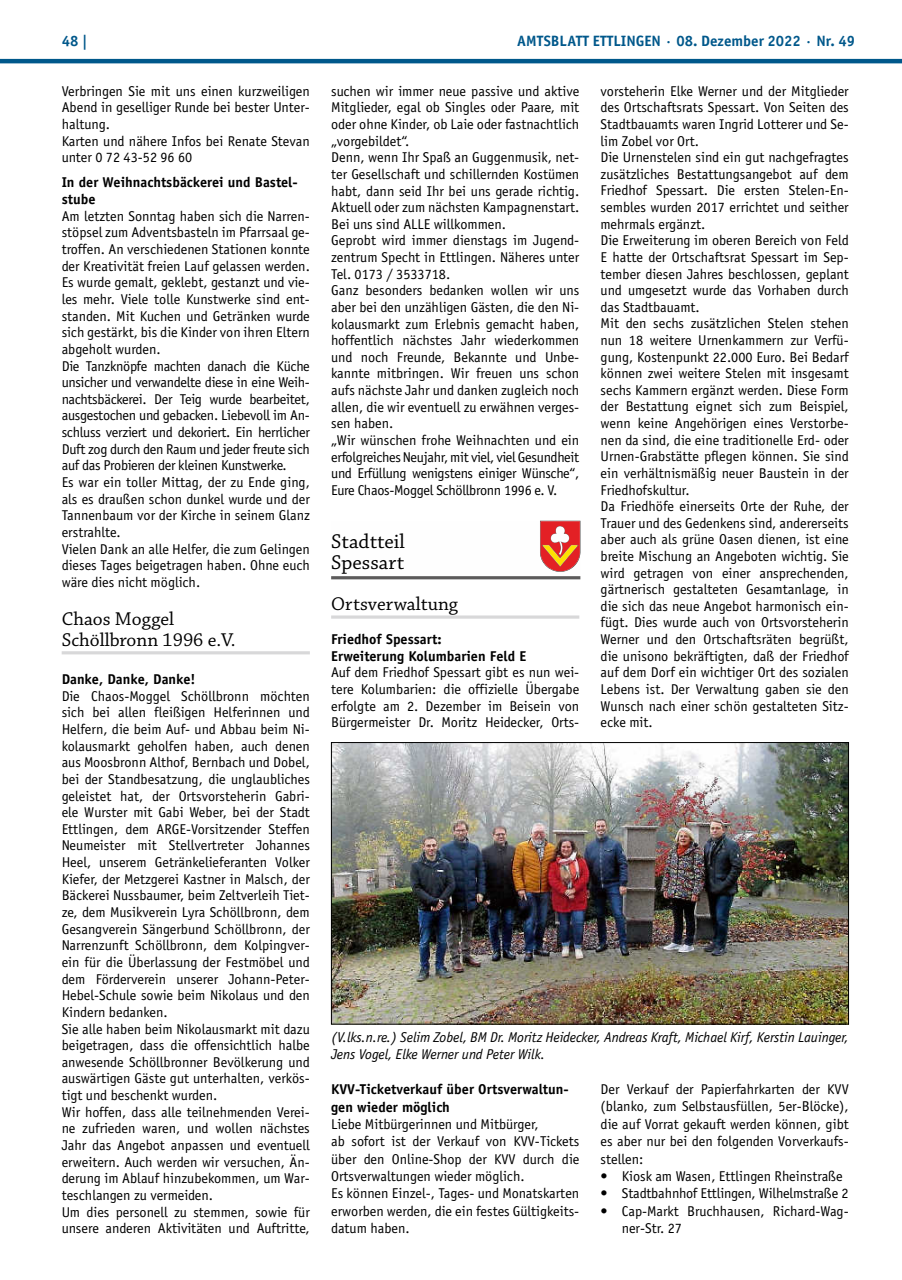
<style>
.page{position:relative;width:902px;height:1280px;background:#fff}
.page>*{position:absolute;margin:0;border:0;box-sizing:border-box;transform-origin:0 0}
.t1{font:21px/21px "Chaparral Pro";color:#000}
.t2{font:19.5px/21.1px "Chaparral Pro";color:#000}
.t3{font:700 15px "Officina Sans";color:#00588b}
.t4{font:14.25px/16.6px "Officina Sans";color:#000}
.t5{font:14.25px/16.6px "Officina Sans";letter-spacing:-.02em;color:#000}
.t6{font:700 14.25px/16.6px "Officina Sans";color:#000}
.t7{font:italic 14.25px/16.5px "Officina Sans";color:#000}
</style>
<div class="page">
<hr style="left:0;top:59px;width:901px;height:4px;background:#00588b">
<hr style="left:62px;top:651px;width:248px;height:3px;background:#d8d8d9">
<hr style="left:331px;top:615px;width:248px;height:4px;background:#e0e0e1">
<hr style="left:331px;top:576px;width:249px;height:3px;background:#5c5b5b">
<svg style="left:540px;top:521px;width:41px;height:51px"></svg>
<img style="left:333px;top:744px;width:513px;height:278px">
<div style="left:331px;top:742px;width:517px;height:282px;border:1px solid #000"></div>
<p class="t3" style="left:62px;top:32px;width:28px">48 |</p>
<p class="t3" style="left:517px;top:32px;width:339px">AMTSBLATT ETTLINGEN · 08. Dezember 2022 · Nr. 49</p>
<p class="t4" style="left:62px;top:83px;width:250px">Verbringen Sie mit uns einen kurzweiligen<br>Abend in geselliger Runde bei bester Unter&shy;haltung.<br>Karten und nähere Infos bei Renate Stevan unter 0 72 43-52 96 60</p>
<p class="t6" style="left:62px;top:174px;width:237px">In der Weihnachtsbäckerei und Bastel&shy;stube</p>
<p class="t5" style="left:62px;top:208px;width:250px">Am letzten Sonntag haben sich die Narren&shy;stöpsel zum Adventsbasteln im Pfarrsaal ge&shy;troffen. An verschiedenen Stationen konnte der Kreativität freien Lauf gelassen werden.<br>Es wurde gemalt, geklebt, gestanzt und vie&shy;les mehr. Viele tolle Kunstwerke sind ent&shy;standen. Mit Kuchen und Getränken wurde sich gestärkt, bis die Kinder von ihren Eltern abgeholt wurden.<br>Die Tanzknöpfe machten danach die Küche unsicher und verwandelte diese in eine Weih&shy;nachtsbäckerei. Der Teig wurde bearbeitet, ausgestochen und gebacken. Liebevoll im An&shy;schluss verziert und dekoriert. Ein herrlicher Duft zog durch den Raum und jeder freute sich auf das Probieren der kleinen Kunstwerke.<br>Es war ein toller Mittag, der zu Ende ging, als es draußen schon dunkel wurde und der Tannenbaum vor der Kirche in seinem Glanz erstrahlte.<br>Vielen Dank an alle Helfer, die zum Gelingen dieses Tages beigetragen haben. Ohne euch wäre dies nicht möglich.</p>
<h2 class="t2" style="left:62px;top:609px;width:175px">Chaos Moggel<br>Schöllbronn 1996 e.V.</h2>
<p class="t6" style="left:62px;top:671px;width:135px">Danke, Danke, Danke!</p>
<p class="t4" style="left:62px;top:687px;width:250px">Die Chaos-Moggel Schöllbronn möchten sich bei allen fleißigen Helferinnen und Helfern, die beim Auf- und Abbau beim Ni&shy;kolausmarkt geholfen haben, auch denen aus Moosbronn Althof, Bernbach und Dobel, bei der Standbesatzung, die unglaubliches geleistet hat, der Ortsvorsteherin Gabri&shy;ele Wurster mit Gabi Weber, bei der Stadt Ettlingen, dem ARGE-Vorsitzender Steffen Neumeister mit Stellvertreter Johannes Heel, unserem Getränkelieferanten Volker Kiefer, der Metzgerei Kastner in Malsch, der Bäckerei Nussbaumer, beim Zeltverleih Tiet&shy;ze, dem Musikverein Lyra Schöllbronn, dem Gesangverein Sängerbund Schöllbronn, der Narrenzunft Schöllbronn, dem Kolpingver&shy;ein für die Überlassung der Festmöbel und dem Förderverein unserer Johann-Peter-Hebel-Schule sowie beim Nikolaus und den Kindern bedanken.<br>Sie alle haben beim Nikolausmarkt mit dazu beigetragen, dass die offensichtlich halbe anwesende Schöllbronner Bevölkerung und auswärtigen Gäste gut unterhalten, verkös&shy;tigt und beschenkt wurden.<br>Wir hoffen, dass alle teilnehmenden Verei&shy;ne zufrieden waren, und wollen nächstes Jahr das Angebot anpassen und eventuell erweitern. Auch werden wir versuchen, Än&shy;derung im Ablauf hinzubekommen, um War&shy;teschlangen zu vermeiden.<br>Um dies personell zu stemmen, sowie für unsere anderen Aktivitäten und Auftritte,</p>
<p class="t4" style="left:331px;top:83px;width:250px">suchen wir immer neue passive und aktive Mitglieder, egal ob Singles oder Paare, mit oder ohne Kinder, ob Laie oder fastnachtlich „vorgebildet“.<br>Denn, wenn Ihr Spaß an Guggenmusik, net&shy;ter Gesellschaft und schillernden Kostümen habt, dann seid Ihr bei uns gerade richtig.<br>Aktuell oder zum nächsten Kampagnenstart.<br>Bei uns sind ALLE willkommen.<br>Geprobt wird immer dienstags im Jugend&shy;zentrum Specht in Ettlingen. Näheres unter Tel. 0173 / 3533718.<br>Ganz besonders bedanken wollen wir uns aber bei den unzähligen Gästen, die den Ni&shy;kolausmarkt zum Erlebnis gemacht haben, hoffentlich nächstes Jahr wiederkommen und noch Freunde, Bekannte und Unbe&shy;kannte mitbringen. Wir freuen uns schon aufs nächste Jahr und danken zugleich noch allen, die wir eventuell zu erwähnen verges&shy;sen haben.<br>„Wir wünschen frohe Weihnachten und ein erfolgreiches Neujahr, mit viel, viel Gesundheit und Erfüllung wenigstens einiger Wünsche“, Eure Chaos-Moggel Schöllbronn 1996 e. V.</p>
<h1 class="t1" style="left:331px;top:531px;width:75px">Stadtteil<br>Spessart</h1>
<h2 class="t2" style="left:331px;top:594px;width:128px">Ortsverwaltung</h2>
<p class="t6" style="left:331px;top:631px;width:197px">Friedhof Spessart:<br>Erweiterung Kolumbarien Feld E</p>
<p class="t4" style="left:331px;top:664px;width:250px;text-align:justify">Auf dem Friedhof Spessart gibt es nun wei&shy;tere Kolumbarien: die offizielle Übergabe erfolgte am 2. Dezember im Beisein von Bürgermeister Dr. Moritz Heidecker, Orts-</p>
<p class="t4" style="left:600px;top:83px;width:250px">vorsteherin Elke Werner und der Mitglieder des Ortschaftsrats Spessart. Von Seiten des Stadtbauamts waren Ingrid Lotterer und Se&shy;lim Zobel vor Ort.<br>Die Urnenstelen sind ein gut nachgefragtes zusätzliches Bestattungsangebot auf dem Friedhof Spessart. Die ersten Stelen-En&shy;sembles wurden 2017 errichtet und seither mehrmals ergänzt.<br>Die Erweiterung im oberen Bereich von Feld E hatte der Ortschaftsrat Spessart im Sep&shy;tember diesen Jahres beschlossen, geplant und umgesetzt wurde das Vorhaben durch das Stadtbauamt.<br>Mit den sechs zusätzlichen Stelen stehen nun 18 weitere Urnenkammern zur Verfü&shy;gung, Kostenpunkt 22.000 Euro. Bei Bedarf können zwei weitere Stelen mit insgesamt sechs Kammern ergänzt werden. Diese Form der Bestattung eignet sich zum Beispiel, wenn keine Angehörigen eines Verstorbe&shy;nen da sind, die eine traditionelle Erd- oder Urnen-Grabstätte pflegen können. Sie sind ein verhältnismäßig neuer Baustein in der Friedhofskultur.<br>Da Friedhöfe einerseits Orte der Ruhe, der Trauer und des Gedenkens sind, andererseits aber auch als grüne Oasen dienen, ist eine breite Mischung an Angeboten wichtig. Sie wird getragen von einer ansprechenden, gärtnerisch gestalteten Gesamtanlage, in die sich das neue Angebot harmonisch ein&shy;fügt. Dies wurde auch von Ortsvorsteherin Werner und den Ortschaftsräten begrüßt, die unisono bekräftigten, daß der Friedhof auf dem Dorf ein wichtiger Ort des sozialen Lebens ist. Der Verwaltung gaben sie den Wunsch nach einer schön gestalteten Sitz&shy;ecke mit.</p>
<p class="t7" style="left:331px;top:1029px;width:519px">(V.lks.n.re.) Selim Zobel, BM Dr. Moritz Heidecker, Andreas Kraft, Michael Kirf, Kerstin Lauinger,<br>Jens Vogel, Elke Werner und Peter Wilk.</p>
<p class="t6" style="left:331px;top:1080px;width:239px;line-height:17.4px">KVV-Ticketverkauf über Ortsverwaltun&shy;gen wieder möglich</p>
<p class="t4" style="left:331px;top:1115px;width:250px;line-height:17.4px">Liebe Mitbürgerinnen und Mitbürger,<br>ab sofort ist der Verkauf von KVV-Tickets über den Online-Shop der KVV durch die Ortsverwaltungen wieder möglich.<br>Es können Einzel-, Tages- und Monatskarten erworben werden, die ein festes Gültigkeits&shy;datum haben.</p>
<p class="t4" style="left:600px;top:1080px;width:250px;line-height:17.4px;text-align:justify">Der Verkauf der Papierfahrkarten der KVV (blanko, zum Selbstausfüllen, 5er-Blöcke), die auf Vorrat gekauft werden können, gibt es aber nur bei den folgenden Vorverkaufs&shy;stellen:</p>
<p class="t4" style="left:600px;top:1168px;width:244px">• Kiosk am Wasen, Ettlingen Rheinstraße</p>
<p class="t4" style="left:600px;top:1185px;width:249px">• Stadtbahnhof Ettlingen, Wilhelmstraße 2</p>
<p class="t4" style="left:621px;top:1202px;width:228px;line-height:17.4px;text-indent:-21px">• Cap-Markt Bruchhausen, Richard-Wag&shy;ner-Str. 27</p>
</div>
